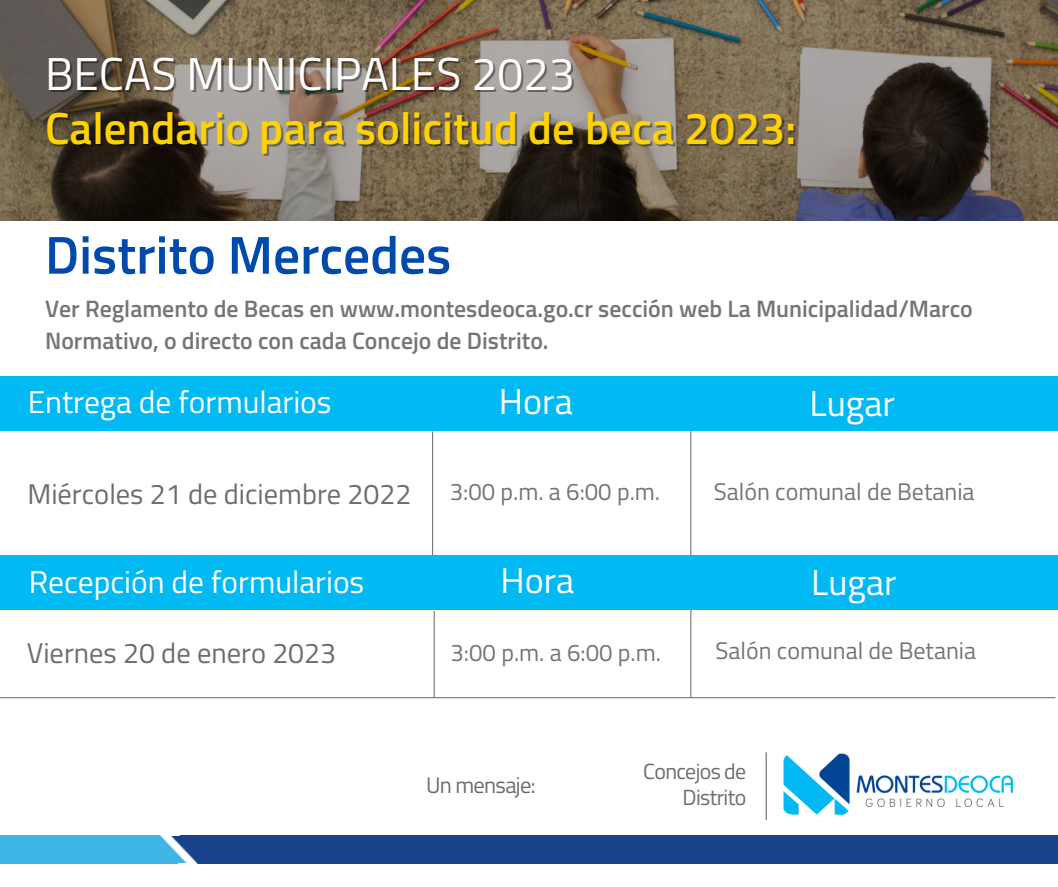
<style>
.page{position:relative;width:1058px;height:887px;background:#fff}
.page>*{position:absolute;margin:0;border:0;box-sizing:border-box;transform-origin:0 0}
.t1{font:600 53.4px "Titillium Web";color:#004aad}
.t2{font:46.05px "Titillium Web";color:#fff}
.t3{font:600 45px "Titillium Web";color:#ffd203}
.t4{font:36px "Titillium Web";color:#fff}
.t5{font:31.5px "Titillium Web";color:#fff}
.t6{font:28.5px "Titillium Web";color:#706a73}
.t7{font:24px "Titillium Web";color:#757575}
.t8{font:600 23.85px/32.7px "Titillium Web";color:#757575}
.t9{font:22.5px "Titillium Web";letter-spacing:-.03em;color:#706a73}
.t10{font:21.9px/26.1px "Titillium Web";letter-spacing:-.03em;color:#706a73;text-align:right}
</style>
<div class="page">
<svg style="left:0;top:0;width:1057px;height:221px;background:#6e6253"></svg>
<img style="left:0;top:836px;width:1057px;height:27px">
<img style="left:771px;top:753px;width:248px;height:111px">
<svg style="left:765px;top:752px;width:1px;height:67px"></svg>
<div style="left:0;top:376px;width:1058px;height:54px;background:#01b9f3"></div>
<hr style="left:432px;top:431px;width:1px;height:134px;background:#757575">
<hr style="left:690px;top:431px;width:1px;height:124px;background:#757575">
<div style="left:0;top:555px;width:1058px;height:54px;background:#01b9f3"></div>
<hr style="left:433px;top:611px;width:2px;height:86px;background:#757575">
<hr style="left:690px;top:610px;width:1px;height:87px;background:#757575">
<hr style="left:0;top:697px;width:1055px;height:1px;background:#757575">
<h2 class="t2" style="left:45px;top:37px;width:531px">BECAS MUNICIPALES 2023</h2>
<h3 class="t3" style="left:45px;top:92px;width:752px">Calendario para solicitud de beca 2023:</h3>
<h1 class="t1" style="left:45px;top:213px;width:408px">Distrito Mercedes</h1>
<p class="t8" style="left:45px;top:291px;width:929px">Ver Reglamento de Becas en www.montesdeoca.go.cr sección web La Municipalidad/Marco<br>Normativo, o directo con cada Concejo de Distrito.</p>
<h3 class="t5" style="left:28px;top:377px;width:305px">Entrega de formularios</h3>
<h3 class="t4" style="left:499px;top:373px;width:75px">Hora</h3>
<h3 class="t4" style="left:809px;top:375px;width:87px">Lugar</h3>
<p class="t6" style="left:27px;top:471px;width:385px">Miércoles 21 de diciembre 2022</p>
<p class="t7" style="left:450px;top:473px;width:212px">3:00 p.m. a 6:00 p.m.</p>
<p class="t7" style="left:714px;top:473px;width:262px">Salón comunal de Betania</p>
<h3 class="t5" style="left:29px;top:557px;width:337px">Recepción de formularios</h3>
<h3 class="t4" style="left:500px;top:552px;width:75px">Hora</h3>
<h3 class="t4" style="left:811px;top:554px;width:87px">Lugar</h3>
<p class="t6" style="left:27px;top:630px;width:311px">Viernes 20 de enero 2023</p>
<p class="t7" style="left:450px;top:634px;width:212px">3:00 p.m. a 6:00 p.m.</p>
<p class="t7" style="left:715px;top:632px;width:262px">Salón comunal de Betania</p>
<h3 class="t5" style="left:34px;top:567px;width:337px">Recepción de formularios</h3>
<h3 class="t4" style="left:506px;top:563px;width:75px">Hora</h3>
<h3 class="t4" style="left:835px;top:564px;width:87px">Lugar</h3>
<p class="t9" style="left:426px;top:767px;width:111px">Un mensaje:</p>
<p class="t10" style="left:643px;top:757px;width:105px">Concejos de<br>Distrito</p>
</div>
